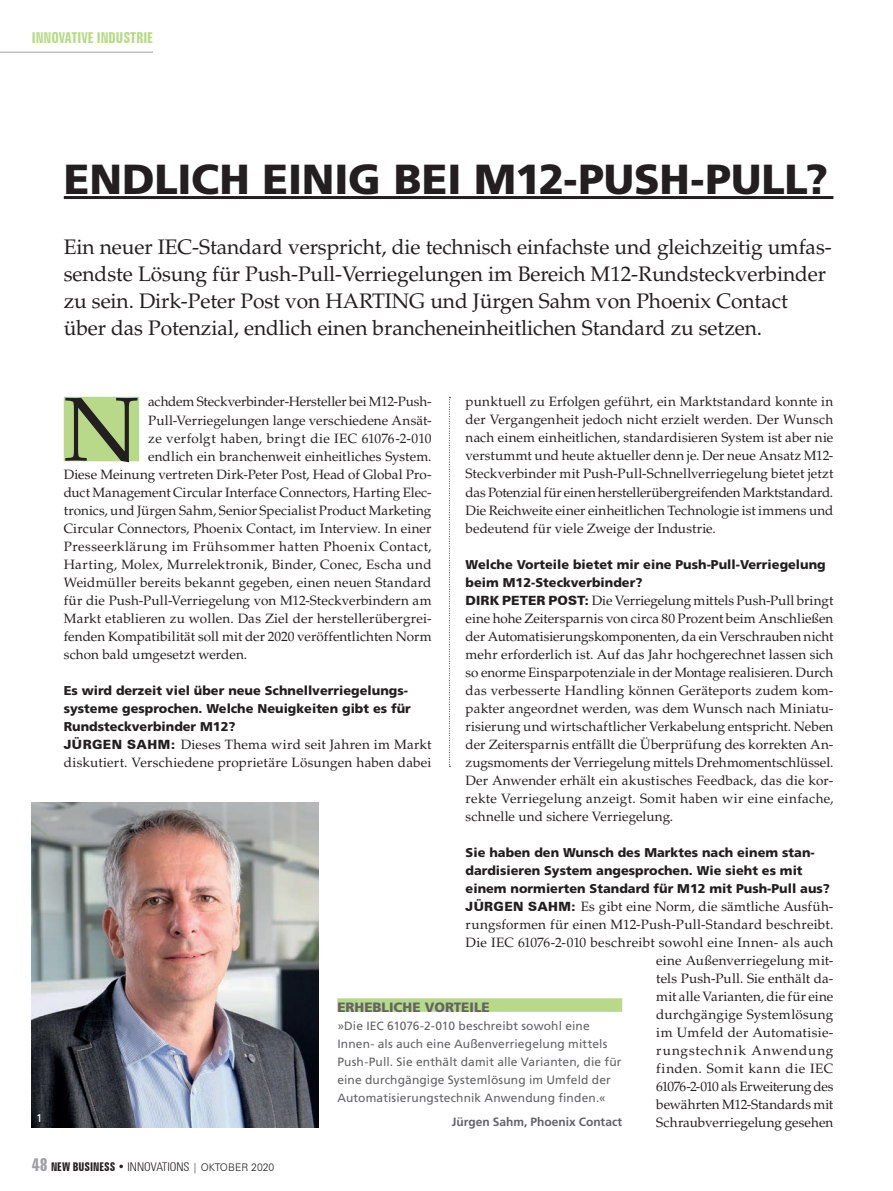
<style>
.page{position:relative;width:893px;height:1191px;background:#fff}
.page>*{position:absolute;margin:0;border:0;box-sizing:border-box;transform-origin:0 0}
.t1{font:90.6px "Palatino LT Std";color:#231f20}
.t2{font:900 42px "Frutiger LT Std";letter-spacing:-.005em;color:#231f20}
.t3{font:21px/27px "Palatino LT Std";letter-spacing:-.005em;color:#231f20}
.t4{font:700 extra-condensed 15px "Zurich BT";color:#b8d989}
.t5{font:13.5px/18px "Palatino LT Std";letter-spacing:.01em;color:#231f20;text-align:justify}
.t6{font:13.5px "Palatino LT Std";letter-spacing:.035em;color:#231f20}
.t7{font:13.5px "Palatino LT Std";letter-spacing:-.01em;color:#231f20}
.t8{font:900 13.5px "Frutiger LT Std";color:#636366}
.t9{font:900 12.75px/18px "Frutiger LT Std";color:#231f20}
.t10{font:12px/18px "Frutiger LT Std";letter-spacing:.01em;color:#636366}
.t11{font:700 extra-condensed 12px "Zurich BT";color:#231f20}
.t12{font:700 12px "Frutiger LT Std";color:#636366}
.t13{font:11.25px "Frutiger LT Std";color:#fff}
.s1{font-family:"Zurich BT";font-weight:900;font-size:12.75px}
.s2{font-size:18px;color:#9d9fa2}
.s3{font-weight:300;font-stretch:condensed}
.s4{font-weight:300;font-stretch:normal;font-size:10.5px}
</style>
<div class="page">
<hr style="left:0;top:52px;width:153px;height:1px;background:#9d9fa2">
<div style="left:64px;top:397px;width:75px;height:64px;background:#b8d989"></div>
<svg style="left:449px;top:397px;width:1px;height:370px"></svg>
<hr style="left:64px;top:196px;width:769px;height:3px;background:#231f20">
<div style="left:337px;top:998px;width:285px;height:13px;background:#b8d989"></div>
<img style="left:32px;top:802px;width:287px;height:325px">
<p class="t4" style="left:32px;top:29px;width:123px">INNOVATIVE INDUSTRIE</p>
<h2 class="t2" style="left:64px;top:154px;width:766px">ENDLICH EINIG BEI M12-PUSH-PULL?</h2>
<p class="t13" style="left:36px;top:1112px;width:8px">1</p>
<p class="t3" style="left:64px;top:234px;width:769px">Ein neuer IEC-Standard verspricht, die technisch einfachste und gleichzeitig umfas&shy;sendste Lösung für Push-Pull-Verriegelungen im Bereich M12-Rundsteckverbinder zu sein. Dirk-Peter Post von HARTING und Jürgen Sahm von Phoenix Contact über das Potenzial, endlich einen brancheneinheitlichen Standard zu setzen.</p>
<p class="t5" style="left:466px;top:393px;width:369px">punktuell zu Erfolgen geführt, ein Marktstandard konnte in der Vergangenheit jedoch nicht erzielt werden. Der Wunsch nach einem einheitlichen, standardisieren System ist aber nie verstummt und heute aktueller denn je. Der neue Ansatz M12- Steckverbinder mit Push-Pull-Schnellverriegelung bietet jetzt das Potenzial für einen herstellerübergreifenden Marktstandard.<br>Die Reichweite einer einheitlichen Technologie ist immens und bedeutend für viele Zweige der Industrie.</p>
<p class="t9" style="left:466px;top:555px;width:362px">Welche Vorteile bietet mir eine Push-Pull-Verriegelung beim M12-Steckverbinder?</p>
<p class="t5" style="left:466px;top:591px;width:369px"><span class="s1">DIRK PETER POST:</span> Die Verriegelung mittels Push-Pull bringt eine hohe Zeitersparnis von circa 80 Prozent beim Anschließen der Automatisierungskomponenten, da ein Verschrauben nicht mehr erforderlich ist. Auf das Jahr hochgerechnet lassen sich so enorme Einsparpotenziale in der Montage realisieren. Durch das verbesserte Handling können Geräteports zudem kom&shy;pakter angeordnet werden, was dem Wunsch nach Miniatu&shy;risierung und wirtschaftlicher Verkabelung entspricht. Neben der Zeitersparnis entfällt die Überprüfung des korrekten An&shy;zugsmoments der Verriegelung mittels Drehmomentschlüssel.<br>Der Anwender erhält ein akustisches Feedback, das die kor&shy;rekte Verriegelung anzeigt. Somit haben wir eine einfache, schnelle und sichere Verriegelung.</p>
<p class="t9" style="left:466px;top:843px;width:366px">Sie haben den Wunsch des Marktes nach einem stan&shy;dardisieren System angesprochen. Wie sieht es mit einem normierten Standard für M12 mit Push-Pull aus?</p>
<p class="t5" style="left:466px;top:897px;width:369px;text-align:right"><span class="s1">JÜRGEN SAHM:</span> Es gibt eine Norm, die sämtliche Ausfüh&shy;rungsformen für einen M12-Push-Pull-Standard beschreibt.<br>Die IEC 61076-2-010 beschreibt sowohl eine Innen- als auch eine Außenverriegelung mit-<br>tels Push-Pull. Sie enthält da-<br>mit alle Varianten, die für eine<br>durchgängige Systemlösung<br>im Umfeld der Automatisie-<br>rungstechnik Anwendung<br>finden. Somit kann die IEC<br>61076-2-010 als Erweiterung des<br>bewährten M12-Standards mit<br>Schraubverriegelung gesehen</p>
<h1 class="t1" style="left:64px;top:376px;width:77px">N</h1>
<p class="t7" style="left:148px;top:394px;width:285px">achdem Steckverbinder-Hersteller bei M12-Push-</p>
<p class="t5" style="left:148px;top:411px;width:285px">Pull-Verriegelungen lange verschiedene Ansät-</p>
<p class="t5" style="left:148px;top:429px;width:285px">ze verfolgt haben, bringt die IEC 61076-2-010</p>
<p class="t5" style="left:148px;top:447px;width:285px">endlich ein branchenweit einheitliches System.</p>
<p class="t5" style="left:64px;top:465px;width:369px">Diese Meinung vertreten Dirk-Peter Post, Head of Global Pro-</p>
<p class="t5" style="left:64px;top:483px;width:369px">duct Management Circular Interface Connectors, Harting Elec-</p>
<p class="t5" style="left:64px;top:501px;width:369px">tronics, und Jürgen Sahm, Senior Specialist Product Marketing</p>
<p class="t5" style="left:64px;top:519px;width:369px">Circular Connectors, Phoenix Contact, im Interview. In einer</p>
<p class="t6" style="left:64px;top:538px;width:369px">Presseerklärung im Frühsommer hatten Phoenix Contact,</p>
<p class="t5" style="left:64px;top:555px;width:369px">Harting, Molex, Murrelektronik, Binder, Conec, Escha und</p>
<p class="t5" style="left:64px;top:573px;width:369px">Weidmüller bereits bekannt gegeben, einen neuen Standard</p>
<p class="t5" style="left:64px;top:591px;width:369px">für die Push-Pull-Verriegelung von M12-Steckverbindern am</p>
<p class="t5" style="left:64px;top:609px;width:369px">Markt etablieren zu wollen. Das Ziel der herstellerübergrei-</p>
<p class="t5" style="left:64px;top:627px;width:369px">fenden Kompatibilität soll mit der 2020 veröffentlichten Norm</p>
<p class="t5" style="left:64px;top:645px;width:185px">schon bald umgesetzt werden.</p>
<p class="t9" style="left:64px;top:681px;width:349px">Es wird derzeit viel über neue Schnellverriegelungs&shy;systeme gesprochen. Welche Neuigkeiten gibt es für<br>Rundsteckverbinder M12?</p>
<p class="t5" style="left:64px;top:735px;width:369px"><span class="s1">JÜRGEN SAHM:</span> Dieses Thema wird seit Jahren im Markt diskutiert. Verschiedene proprietäre Lösungen haben dabei</p>
<p class="t8" style="left:337px;top:999px;width:154px">ERHEBLICHE VORTEILE</p>
<p class="t10" style="left:337px;top:1016px;width:286px">»Die IEC 61076-2-010 beschreibt sowohl eine Innen- als auch eine Außenverriegelung mittels Push-Pull. Sie enthält damit alle Varianten, die für eine durchgängige Systemlösung im Umfeld der Automatisierungstechnik Anwendung finden.«</p>
<p class="t12" style="left:452px;top:1114px;width:172px">Jürgen Sahm, Phoenix Contact</p>
<p class="t11" style="left:32px;top:1159px;width:244px"><span class="s2">48</span> NEW BUSINESS • <span class="s3">INNOVATIONS</span> <span class="s4">| OKTOBER 2020</span></p>
</div>
